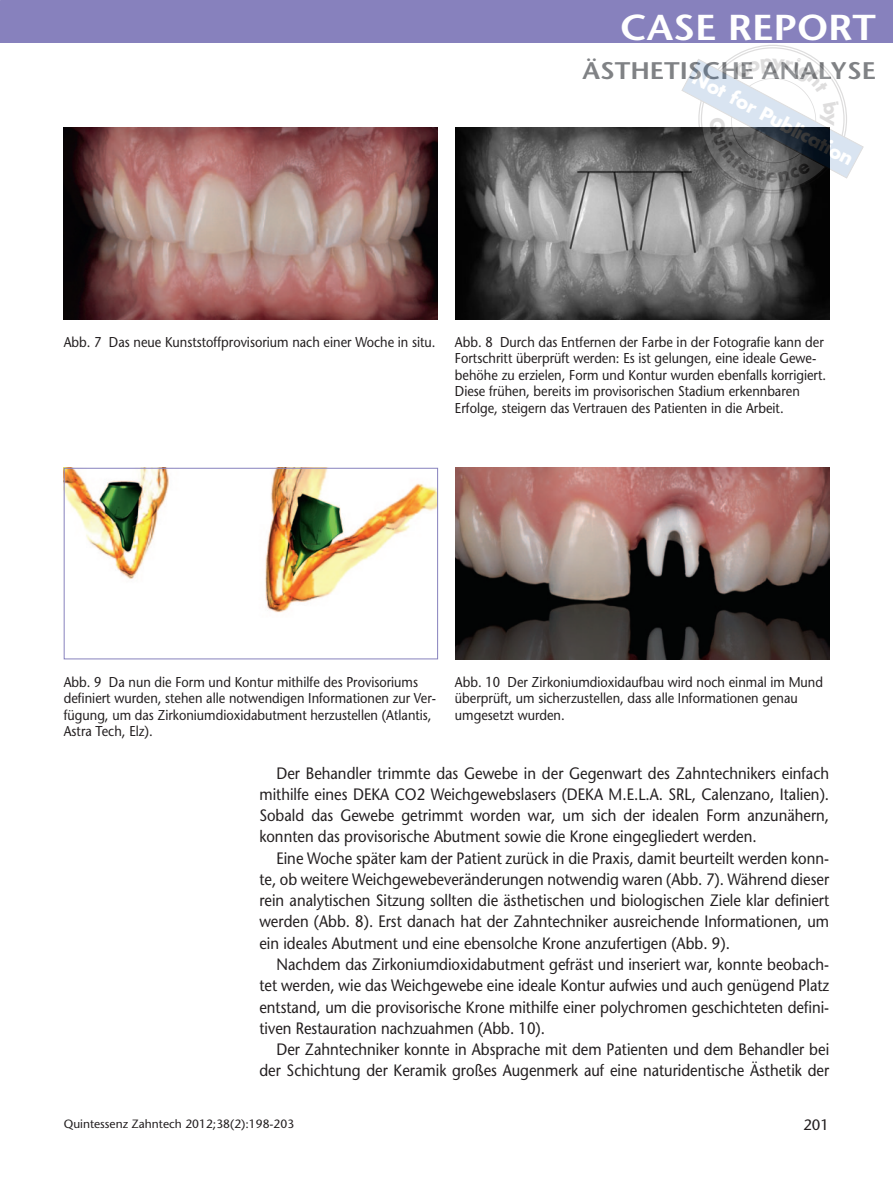
<style>
.page{position:relative;width:893px;height:1191px;background:#fff}
.page>*{position:absolute;margin:0;border:0;box-sizing:border-box;transform-origin:0 0}
.t1{font:600 36px "Stone Sans Std";color:#fff;scale:1.1 1}
.t2{font:600 24px "Stone Sans Std";color:#808285;scale:1.1 1}
.t3{font:700 21px "Futura T";color:#fff}
.t4{font:500 16.5px/21.3px "Stone Sans Std";color:#231f20;text-align:justify;scale:.9 1}
.t5{font:500 15px "Stone Sans Std";color:#231f20}
.t6{font:500 14.25px/16.5px "Stone Sans Std";color:#231f20;scale:.9 1}
.t7{font:500 12px "Stone Sans Std";color:#231f20}
</style>
<div class="page">
<div style="left:0;top:0;width:893px;height:43px;background:#8781bd"></div>
<img style="left:64px;top:128px;width:374px;height:191px">
<img style="left:455px;top:128px;width:374px;height:191px">
<img style="left:66px;top:470px;width:370px;height:143px">
<div style="left:64px;top:468px;width:374px;height:191px;border:1px solid #8781bd"></div>
<img style="left:455px;top:468px;width:374px;height:191px">
<svg style="left:681px;top:45px;width:183px;height:149px"></svg>
<h1 class="t1" style="left:620px;top:6px;width:234px">CASE REPORT</h1>
<h2 class="t2" style="left:582px;top:56px;width:268px">ÄSTHETISCHE ANALYSE</h2>
<p class="t3" style="left:700px;top:65px;width:181px;rotate:28deg">Not for Publication</p>
<p class="t6" style="left:64px;top:333px;width:415px">Abb. 7 Das neue Kunststoffprovisorium nach einer Woche in situ.</p>
<p class="t6" style="left:455px;top:333px;width:414px">Abb. 8 Durch das Entfernen der Farbe in der Fotografie kann der Fortschritt überprüft werden: Es ist gelungen, eine ideale Gewe&shy;behöhe zu erzielen, Form und Kontur wurden ebenfalls korrigiert.<br>Diese frühen, bereits im provisorischen Stadium erkennbaren Erfolge, steigern das Vertrauen des Patienten in die Arbeit.</p>
<p class="t6" style="left:64px;top:673px;width:415px">Abb. 9 Da nun die Form und Kontur mithilfe des Provisoriums definiert wurden, stehen alle notwendigen Informationen zur Ver&shy;fügung, um das Zirkoniumdioxidabutment herzustellen (Atlantis, Astra Tech, Elz).</p>
<p class="t6" style="left:455px;top:673px;width:410px">Abb. 10 Der Zirkoniumdioxidaufbau wird noch einmal im Mund überprüft, um sicherzustellen, dass alle Informationen genau umgesetzt wurden.</p>
<p class="t4" style="left:259px;top:762px;width:635px;text-indent:17px">Der Behandler trimmte das Gewebe in der Gegenwart des Zahntechnikers einfach mithilfe eines DEKA CO2 Weichgewebslasers (DEKA M.E.L.A. SRL, Calenzano, Italien).<br>Sobald das Gewebe getrimmt worden war, um sich der idealen Form anzunähern, konnten das provisorische Abutment sowie die Krone eingegliedert werden.</p>
<p class="t4" style="left:259px;top:847px;width:635px;text-indent:17px">Eine Woche später kam der Patient zurück in die Praxis, damit beurteilt werden konn&shy;te, ob weitere Weichgewebeveränderungen notwendig waren (Abb. 7). Während dieser rein analytischen Sitzung sollten die ästhetischen und biologischen Ziele klar definiert werden (Abb. 8). Erst danach hat der Zahntechniker ausreichende Informationen, um ein ideales Abutment und eine ebensolche Krone anzufertigen (Abb. 9).</p>
<p class="t4" style="left:259px;top:953px;width:635px;text-indent:17px">Nachdem das Zirkoniumdioxidabutment gefräst und inseriert war, konnte beobach&shy;tet werden, wie das Weichgewebe eine ideale Kontur aufwies und auch genügend Platz entstand, um die provisorische Krone mithilfe einer polychromen geschichteten defini&shy;tiven Restauration nachzuahmen (Abb. 10).</p>
<p class="t4" style="left:259px;top:1038px;width:635px;text-align:right">Der Zahntechniker konnte in Absprache mit dem Patienten und dem Behandler bei der Schichtung der Keramik großes Augenmerk auf eine naturidentische Ästhetik der</p>
<p class="t7" style="left:64px;top:1116px;width:232px">Quintessenz Zahntech 2012;38(2):198-203</p>
<p class="t5" style="left:803px;top:1115px;width:27px">201</p>
</div>
